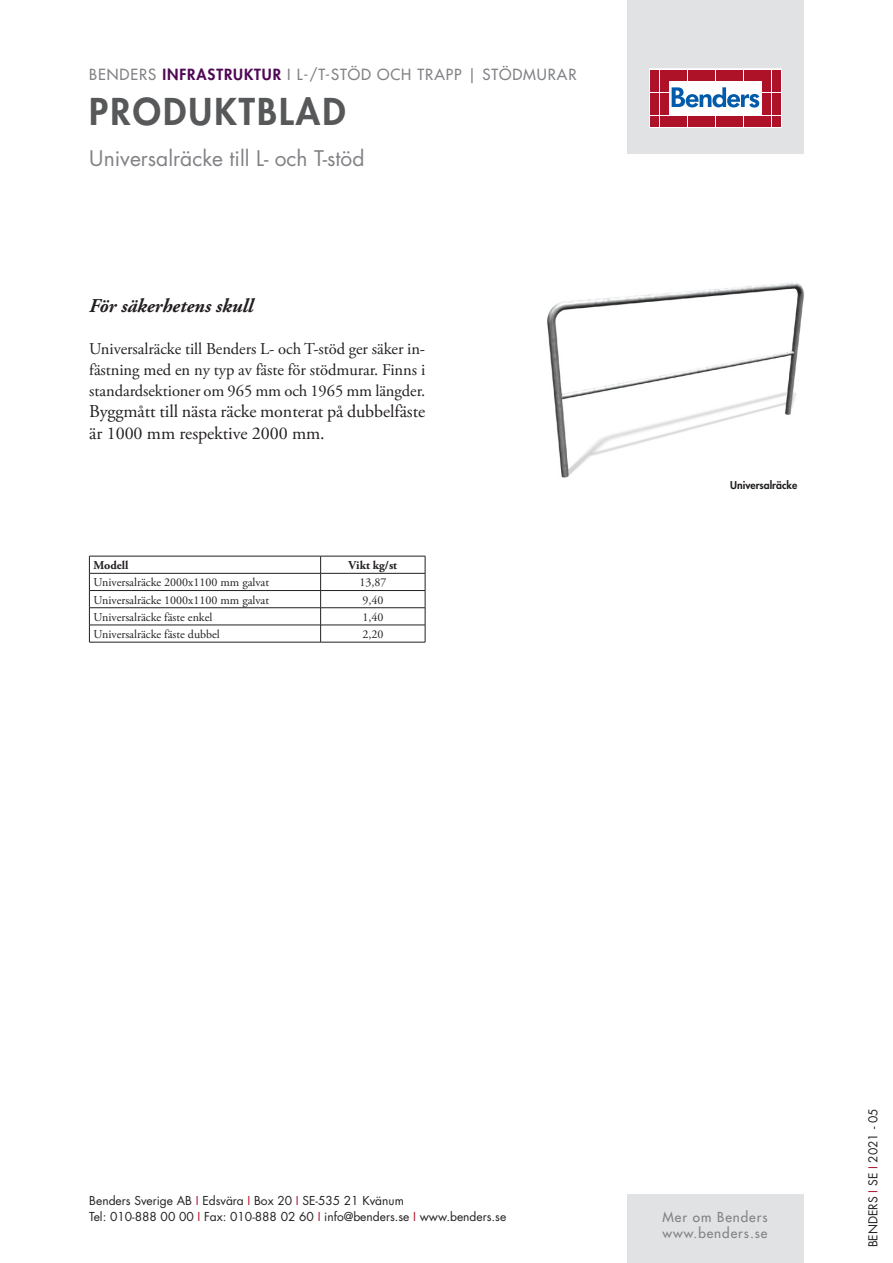
<style>
.page{position:relative;width:893px;height:1263px;background:#fff}
.page>*{position:absolute;margin:0;border:0;box-sizing:border-box;transform-origin:0 0}
.t1{font:800 36px "Futura Std";letter-spacing:.06em;color:#57585a}
.t2{font:21px "Futura Std";color:#808285}
.t3{font:italic 700 19.5px "Adobe Garamond Pro";color:#231f20}
.t4{font:18px/21.6px "Adobe Garamond Pro";letter-spacing:-.005em;color:#231f20}
.t5{font:16.5px/21px "Adobe Garamond Pro";letter-spacing:-.005em;color:#231f20;text-align:justify}
.t6{font:500 15px "Futura Std";letter-spacing:.06em;color:#808285}
.t7{font:500 13.5px/16.2px "Futura Std";letter-spacing:.07em;color:#808285}
.t8{font:12px "Adobe Garamond Pro";color:#231f20}
.t9{font:12px/16.5px "Futura Std";color:#231f20}
.t10{font:700 12px "Adobe Garamond Pro";color:#231f20}
.t11{font:800 10.5px "Futura Std";color:#231f20}
.s1{font-weight:800;color:#500755}
.s2{color:#ae1229}
</style>
<div class="page">
<div style="left:627px;top:0;width:177px;height:153px;background:#e1e2e4"></div>
<svg style="left:649px;top:69px;width:132px;height:59px;background:#eac5cb"></svg>
<div style="left:651px;top:70px;width:8px;height:10px;background:#ae1229"></div>
<div style="left:660px;top:70px;width:8px;height:10px;background:#ae1229"></div>
<div style="left:651px;top:81px;width:8px;height:11px;background:#ae1229"></div>
<div style="left:660px;top:81px;width:8px;height:11px;background:#ae1229"></div>
<div style="left:651px;top:93px;width:8px;height:10px;background:#ae1229"></div>
<div style="left:660px;top:93px;width:8px;height:10px;background:#ae1229"></div>
<div style="left:651px;top:104px;width:8px;height:11px;background:#ae1229"></div>
<div style="left:660px;top:104px;width:8px;height:11px;background:#ae1229"></div>
<div style="left:651px;top:116px;width:8px;height:10px;background:#ae1229"></div>
<div style="left:660px;top:116px;width:8px;height:10px;background:#ae1229"></div>
<div style="left:669px;top:70px;width:8px;height:10px;background:#ae1229"></div>
<div style="left:679px;top:70px;width:8px;height:10px;background:#ae1229"></div>
<div style="left:688px;top:70px;width:8px;height:10px;background:#ae1229"></div>
<div style="left:697px;top:70px;width:9px;height:10px;background:#ae1229"></div>
<div style="left:707px;top:70px;width:8px;height:10px;background:#ae1229"></div>
<div style="left:716px;top:70px;width:8px;height:10px;background:#ae1229"></div>
<div style="left:725px;top:70px;width:9px;height:10px;background:#ae1229"></div>
<div style="left:735px;top:70px;width:8px;height:10px;background:#ae1229"></div>
<div style="left:744px;top:70px;width:8px;height:10px;background:#ae1229"></div>
<div style="left:753px;top:70px;width:9px;height:10px;background:#ae1229"></div>
<div style="left:669px;top:116px;width:8px;height:10px;background:#ae1229"></div>
<div style="left:679px;top:116px;width:8px;height:10px;background:#ae1229"></div>
<div style="left:688px;top:116px;width:8px;height:10px;background:#ae1229"></div>
<div style="left:697px;top:116px;width:9px;height:10px;background:#ae1229"></div>
<div style="left:707px;top:116px;width:8px;height:10px;background:#ae1229"></div>
<div style="left:716px;top:116px;width:8px;height:10px;background:#ae1229"></div>
<div style="left:725px;top:116px;width:9px;height:10px;background:#ae1229"></div>
<div style="left:735px;top:116px;width:8px;height:10px;background:#ae1229"></div>
<div style="left:744px;top:116px;width:8px;height:10px;background:#ae1229"></div>
<div style="left:753px;top:116px;width:9px;height:10px;background:#ae1229"></div>
<div style="left:763px;top:70px;width:8px;height:10px;background:#ae1229"></div>
<div style="left:772px;top:70px;width:8px;height:10px;background:#ae1229"></div>
<div style="left:763px;top:81px;width:8px;height:11px;background:#ae1229"></div>
<div style="left:772px;top:81px;width:8px;height:11px;background:#ae1229"></div>
<div style="left:763px;top:93px;width:8px;height:10px;background:#ae1229"></div>
<div style="left:772px;top:93px;width:8px;height:10px;background:#ae1229"></div>
<div style="left:763px;top:104px;width:8px;height:11px;background:#ae1229"></div>
<div style="left:772px;top:104px;width:8px;height:11px;background:#ae1229"></div>
<div style="left:763px;top:116px;width:8px;height:10px;background:#ae1229"></div>
<div style="left:772px;top:116px;width:8px;height:10px;background:#ae1229"></div>
<svg style="left:672px;top:87px;width:87px;height:21px;background:#90b6d9"></svg>
<div style="left:627px;top:1195px;width:177px;height:68px;background:#e1e2e4"></div>
<hr style="left:89px;top:556px;width:232px;height:1px;background:#231f20">
<hr style="left:321px;top:556px;width:104px;height:1px;background:#231f20">
<hr style="left:89px;top:573px;width:232px;height:1px;background:#231f20">
<hr style="left:321px;top:573px;width:104px;height:1px;background:#231f20">
<hr style="left:89px;top:590px;width:232px;height:1px;background:#231f20">
<hr style="left:321px;top:590px;width:104px;height:1px;background:#231f20">
<hr style="left:89px;top:607px;width:232px;height:1px;background:#231f20">
<hr style="left:321px;top:607px;width:104px;height:1px;background:#231f20">
<hr style="left:89px;top:625px;width:232px;height:1px;background:#231f20">
<svg style="left:89px;top:556px;width:1px;height:86px"></svg>
<hr style="left:321px;top:625px;width:104px;height:1px;background:#231f20">
<svg style="left:320px;top:556px;width:1px;height:86px"></svg>
<svg style="left:425px;top:556px;width:1px;height:86px"></svg>
<hr style="left:89px;top:642px;width:232px;height:1px;background:#231f20">
<hr style="left:321px;top:642px;width:104px;height:1px;background:#231f20">
<img style="left:547px;top:282px;width:257px;height:196px">
<p class="t6" style="left:89px;top:65px;width:489px">BENDERS <span class="s1">INFRASTRUKTUR</span> I L-/T-STÖD OCH TRAPP | STÖDMURAR</p>
<h1 class="t1" style="left:89px;top:89px;width:258px">PRODUKTBLAD</h1>
<p class="t2" style="left:89px;top:145px;width:277px">Universalräcke till L- och T-stöd</p>
<p class="t3" style="left:89px;top:294px;width:165px">För säkerhetens skull</p>
<p class="t5" style="left:89px;top:339px;width:337px">Universalräcke till Benders L- och T-stöd ger säker in&shy;fästning med en ny typ av fäste för stödmurar. Finns i standardsektioner om 965 mm och 1965 mm längder.</p>
<p class="t4" style="left:89px;top:402px;width:337px">Byggmått till nästa räcke monterat på dubbelfäste är 1000 mm respektive 2000 mm.</p>
<p class="t10" style="left:94px;top:558px;width:36px">Modell</p>
<p class="t10" style="left:349px;top:558px;width:50px">Vikt kg/st</p>
<p class="t8" style="left:94px;top:575px;width:177px">Universalräcke 2000x1100 mm galvat</p>
<p class="t8" style="left:359px;top:575px;width:28px">13,87</p>
<p class="t8" style="left:94px;top:592px;width:177px">Universalräcke 1000x1100 mm galvat</p>
<p class="t8" style="left:362px;top:592px;width:22px">9,40</p>
<p class="t8" style="left:94px;top:610px;width:120px">Universalräcke fäste enkel</p>
<p class="t8" style="left:362px;top:610px;width:22px">1,40</p>
<p class="t8" style="left:94px;top:627px;width:128px">Universalräcke fäste dubbel</p>
<p class="t8" style="left:362px;top:627px;width:22px">2,20</p>
<p class="t11" style="left:730px;top:478px;width:69px">Universalräcke</p>
<p class="t9" style="left:89px;top:1192px;width:418px">Benders Sverige AB <span class="s2">I</span> Edsvära <span class="s2">I</span> Box 20 <span class="s2">I</span> SE-535 21 Kvänum<br>Tel: 010-888 00 00 <span class="s2">I</span> Fax: 010-888 02 60 <span class="s2">I</span> info@benders.se <span class="s2">I</span> www.benders.se</p>
<p class="t7" style="left:662px;top:1209px;width:107px">Mer om Benders www.benders.se</p>
<p class="t9" style="left:865px;top:1247px;width:140px;rotate:-90deg">BENDERS <span class="s2">I</span> SE <span class="s2">I</span> 2021 - 05</p>
</div>
